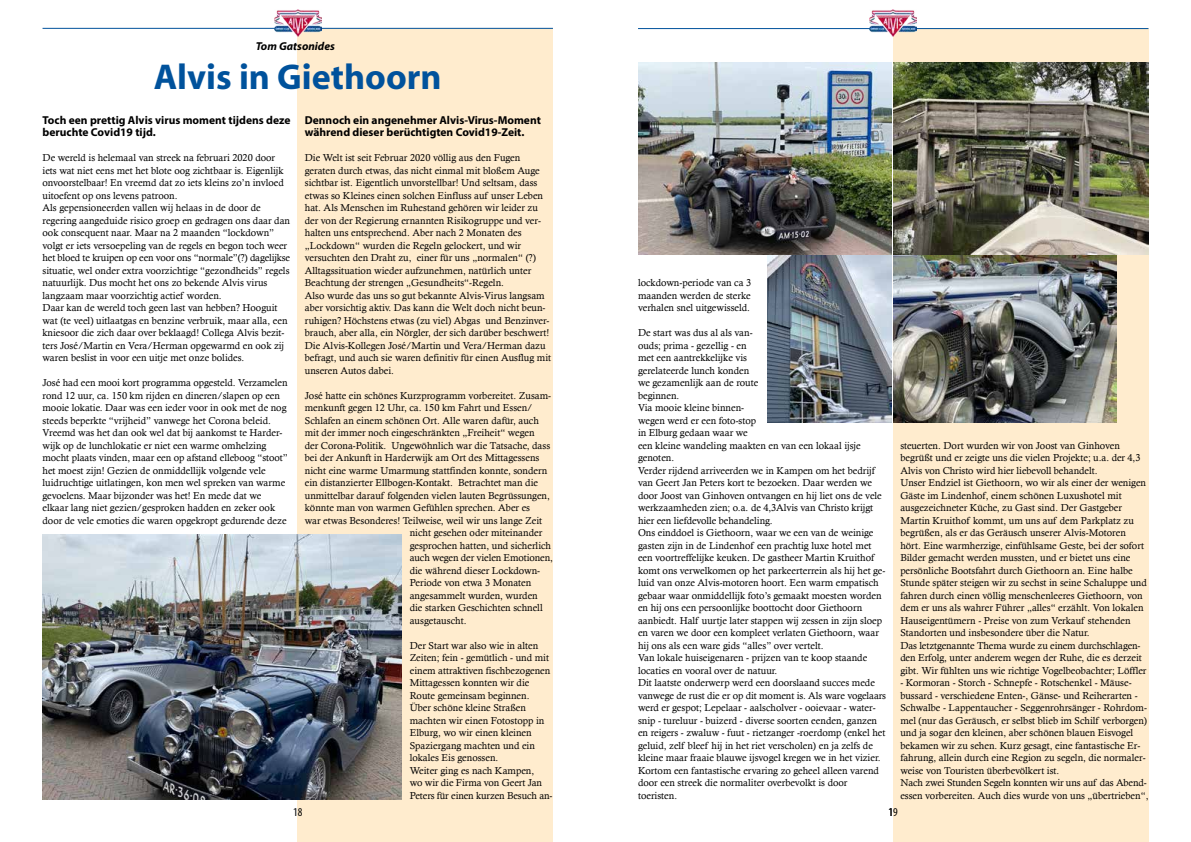
<style>
.page{position:relative;width:1191px;height:842px;background:#fff}
.page>*{position:absolute;margin:0;border:0;box-sizing:border-box;transform-origin:0 0}
.t1{font:700 36px "Myriad";color:#00529c}
.t2{font:condensed 12px "Myriad Pro";color:#000}
.t3{font:700 11.5px/12.5px "Myriad Pro";color:#000}
.t4{font:italic 700 11.5px "Myriad Pro";color:#000}
.t5{font:10px/12.5px "Calisto";color:#000}
</style>
<div class="page">
<div style="left:893px;top:29px;width:255px;height:813px;background:#ffecce"></div>
<hr style="left:915px;top:28px;width:233px;height:1px;background:#00529c">
<hr style="left:638px;top:28px;width:233px;height:1px;background:#00529c">
<img style="left:869px;top:10px;width:47px;height:27px">
<div style="left:298px;top:28px;width:255px;height:814px;background:#ffecce"></div>
<hr style="left:320px;top:28px;width:233px;height:1px;background:#00529c">
<hr style="left:43px;top:28px;width:232px;height:1px;background:#00529c">
<img style="left:274px;top:10px;width:47px;height:27px">
<img style="left:43px;top:534px;width:358px;height:265px">
<img style="left:893px;top:256px;width:223px;height:167px">
<img style="left:767px;top:256px;width:124px;height:167px">
<img style="left:638px;top:62px;width:253px;height:192px">
<img style="left:893px;top:62px;width:255px;height:192px">
<p class="t4" style="left:256px;top:39px;width:81px">Tom Gatsonides</p>
<h1 class="t1" style="left:154px;top:59px;width:289px">Alvis in Giethoorn</h1>
<p class="t3" style="left:43px;top:113px;width:249px">Toch een prettig Alvis virus moment tijdens deze beruchte Covid19 tijd.</p>
<p class="t5" style="left:43px;top:151px;width:249px">De wereld is helemaal van streek na februari 2020 door iets wat niet eens met het blote oog zichtbaar is. Eigenlijk onvoorstelbaar! En vreemd dat zo iets kleins zo’n invloed uitoefent op ons levens patroon.<br>Als gepensioneerden vallen wij helaas in de door de regering aangeduide risico groep en gedragen ons daar dan ook consequent naar. Maar na 2 maanden “lockdown” volgt er iets versoepeling van de regels en begon toch weer het bloed te kruipen op een voor ons “normale”(?) dagelijkse situatie, wel onder extra voorzichtige “gezondheids” regels natuurlijk. Dus mocht het ons zo bekende Alvis virus langzaam maar voorzichtig actief worden.<br>Daar kan de wereld toch geen last van hebben? Hooguit wat (te veel) uitlaatgas en benzine verbruik, maar alla, een kniesoor die zich daar over beklaagd! Collega Alvis bezit&shy;ters José/Martin en Vera/Herman opgewarmd en ook zij waren beslist in voor een uitje met onze bolides.</p>
<p class="t5" style="left:43px;top:376px;width:247px">José had een mooi kort programma opgesteld. Verzamelen rond 12 uur, ca. 150 km rijden en dineren/slapen op een mooie lokatie. Daar was een ieder voor in ook met de nog steeds beperkte “vrijheid” vanwege het Corona beleid.<br>Vreemd was het dan ook wel dat bij aankomst te Harder&shy;wijk op de lunchlokatie er niet een warme omhelzing mocht plaats vinden, maar een op afstand elleboog “stoot” het moest zijn! Gezien de onmiddellijk volgende vele luidruchtige uitlatingen, kon men wel spreken van warme gevoelens. Maar bijzonder was het! En mede dat we elkaar lang niet gezien/gesproken hadden en zeker ook door de vele emoties die waren opgekropt gedurende deze</p>
<p class="t3" style="left:305px;top:113px;width:238px">Dennoch ein angenehmer Alvis-Virus-Moment während dieser berüchtigten Covid19-Zeit.</p>
<p class="t5" style="left:305px;top:151px;width:248px">Die Welt ist seit Februar 2020 völlig aus den Fugen geraten durch etwas, das nicht einmal mit bloßem Auge sichtbar ist. Eigentlich unvorstellbar! Und seltsam, dass etwas so Kleines einen solchen Einfluss auf unser Leben hat. Als Menschen im Ruhestand gehören wir leider zu der von der Regierung ernannten Risikogruppe und ver&shy;halten uns entsprechend. Aber nach 2 Monaten des „Lockdown“ wurden die Regeln gelockert, und wir versuchten den Draht zu, einer für uns „normalen“ (?)<br>Alltagssituation wieder aufzunehmen, natürlich unter Beachtung der strengen „Gesundheits“-Regeln.<br>Also wurde das uns so gut bekannte Alvis-Virus langsam aber vorsichtig aktiv. Das kann die Welt doch nicht beun&shy;ruhigen? Höchstens etwas (zu viel) Abgas und Benzinver&shy;brauch, aber alla, ein Nörgler, der sich darüber beschwert!<br>Die Alvis-Kollegen José/Martin und Vera/Herman dazu befragt, und auch sie waren definitiv für einen Ausflug mit unseren Autos dabei.</p>
<p class="t5" style="left:305px;top:389px;width:248px">José hatte ein schönes Kurzprogramm vorbereitet. Zusam-</p>
<p class="t5" style="left:305px;top:401px;width:229px">menkunft gegen 12 Uhr, ca. 150 km Fahrt und Essen/</p>
<p class="t5" style="left:305px;top:414px;width:235px">Schlafen an einem schönen Ort. Alle waren dafür, auch</p>
<p class="t5" style="left:305px;top:426px;width:231px">mit der immer noch eingeschränkten „Freiheit“ wegen</p>
<p class="t5" style="left:305px;top:439px;width:247px">der Corona-Politik. Ungewöhnlich war die Tatsache, dass</p>
<p class="t5" style="left:305px;top:451px;width:236px">bei der Ankunft in Harderwijk am Ort des Mittagessens</p>
<p class="t5" style="left:305px;top:464px;width:244px">nicht eine warme Umarmung stattfinden konnte, sondern</p>
<p class="t5" style="left:305px;top:476px;width:235px">ein distanzierter Ellbogen-Kontakt. Betrachtet man die</p>
<p class="t5" style="left:305px;top:489px;width:247px">unmittelbar darauf folgenden vielen lauten Begrüssungen,</p>
<p class="t5" style="left:305px;top:501px;width:227px">könnte man von warmen Gefühlen sprechen. Aber es</p>
<p class="t5" style="left:305px;top:514px;width:239px">war etwas Besonderes! Teilweise, weil wir uns lange Zeit</p>
<p class="t5" style="left:410px;top:526px;width:134px">nicht gesehen oder miteinander</p>
<p class="t5" style="left:410px;top:539px;width:143px">gesprochen hatten, und sicherlich</p>
<p class="t5" style="left:410px;top:551px;width:145px">auch wegen der vielen Emotionen,</p>
<p class="t5" style="left:410px;top:564px;width:132px">die während dieser Lockdown-</p>
<p class="t5" style="left:410px;top:576px;width:123px">Periode von etwa 3 Monaten</p>
<p class="t5" style="left:410px;top:589px;width:129px">angesammelt wurden, wurden</p>
<p class="t5" style="left:410px;top:601px;width:134px">die starken Geschichten schnell</p>
<p class="t5" style="left:410px;top:614px;width:58px">ausgetauscht.</p>
<p class="t5" style="left:410px;top:639px;width:144px">Der Start war also wie in alten<br>Zeiten; fein - gemütlich - und mit einem attraktiven fischbezogenen<br>Mittagessen konnten wir die<br>Route gemeinsam beginnen.<br>Über schöne kleine Straßen machten wir einen Fotostopp in<br>Elburg, wo wir einen kleinen<br>Spaziergang machten und ein lokales Eis genossen.<br>Weiter ging es nach Kampen,<br>wo wir die Firma von Geert Jan<br>Peters für einen kurzen Besuch an-</p>
<p class="t5" style="left:638px;top:276px;width:115px;text-align:justify">lockdown-periode van ca 3 maanden werden de sterke verhalen snel uitgewisseld.</p>
<p class="t5" style="left:638px;top:326px;width:250px">De start was dus al als van-<br>ouds; prima - gezellig - en<br>met een aantrekkelijke vis<br>gerelateerde lunch konden<br>we gezamenlijk aan de route<br>beginnen.<br>Via mooie kleine binnen-<br>wegen werd er een foto-stop<br>in Elburg gedaan waar we<br>een kleine wandeling maakten en van een lokaal ijsje genoten.<br>Verder rijdend arriveerden we in Kampen om het bedrijf van Geert Jan Peters kort te bezoeken. Daar werden we door Joost van Ginhoven ontvangen en hij liet ons de vele werkzaamheden zien; o.a. de 4,3Alvis van Christo krijgt hier een liefdevolle behandeling.<br>Ons einddoel is Giethoorn, waar we een van de weinige gasten zijn in de Lindenhof een prachtig luxe hotel met een voortreffelijke keuken. De gastheer Martin Kruithof komt ons verwelkomen op het parkeerterrein als hij het ge&shy;luid van onze Alvis-motoren hoort. Een warm empatisch gebaar waar onmiddellijk foto’s gemaakt moesten worden en hij ons een persoonlijke boottocht door Giethoorn aanbiedt. Half uurtje later stappen wij zessen in zijn sloep en varen we door een kompleet verlaten Giethoorn, waar hij ons als een ware gids “alles” over vertelt.<br>Van lokale huiseigenaren - prijzen van te koop staande locaties en vooral over de natuur.<br>Dit laatste onderwerp werd een doorslaand succes mede vanwege de rust die er op dit moment is. Als ware vogelaars werd er gespot; Lepelaar - aalscholver - ooievaar - water&shy;snip - tureluur - buizerd - diverse soorten eenden, ganzen en reigers - zwaluw - fuut - rietzanger -roerdomp (enkel het geluid, zelf bleef hij in het riet verscholen) en ja zelfs de kleine maar fraaie blauwe ijsvogel kregen we in het vizier.<br>Kortom een fantastische ervaring zo geheel alleen varend door een streek die normaliter overbevolkt is door toeristen.</p>
<p class="t5" style="left:900px;top:439px;width:248px">steuerten. Dort wurden wir von Joost van Ginhoven begrüßt und er zeigte uns die vielen Projekte; u.a. der 4,3<br>Alvis von Christo wird hier liebevoll behandelt.<br>Unser Endziel ist Giethoorn, wo wir als einer der wenigen Gäste im Lindenhof, einem schönen Luxushotel mit ausgezeichneter Küche, zu Gast sind. Der Gastgeber Martin Kruithof kommt, um uns auf dem Parkplatz zu begrüßen, als er das Geräusch unserer Alvis-Motoren hört. Eine warmherzige, einfühlsame Geste, bei der sofort Bilder gemacht werden mussten, und er bietet uns eine persönliche Bootsfahrt durch Giethoorn an. Eine halbe Stunde später steigen wir zu sechst in seine Schaluppe und fahren durch einen völlig menschenleeres Giethoorn, von dem er uns als wahrer Führer „alles“ erzählt. Von lokalen Hauseigentümern - Preise von zum Verkauf stehenden Standorten und insbesondere über die Natur.<br>Das letztgenannte Thema wurde zu einem durchschlagen&shy;den Erfolg, unter anderem wegen der Ruhe, die es derzeit gibt. Wir fühlten uns wie richtige Vogelbeobachter; Löffler</p>
<p class="t5" style="left:900px;top:676px;width:250px">- Kormoran - Storch - Schnepfe - Rotschenkel - Mäuse&shy;bussard - verschiedene Enten-, Gänse- und Reiherarten - Schwalbe - Lappentaucher - Seggenrohrsänger - Rohrdom&shy;mel (nur das Geräusch, er selbst blieb im Schilf verborgen) und ja sogar den kleinen, aber schönen blauen Eisvogel bekamen wir zu sehen. Kurz gesagt, eine fantastische Er&shy;fahrung, allein durch eine Region zu segeln, die normaler&shy;weise von Touristen überbevölkert ist.<br>Nach zwei Stunden Segeln konnten wir uns auf das Abend&shy;essen vorbereiten. Auch dies wurde von uns „übertrieben“,</p>
<p class="t2" style="left:293px;top:805px;width:11px">18</p>
<p class="t2" style="left:888px;top:805px;width:11px">19</p>
</div>
